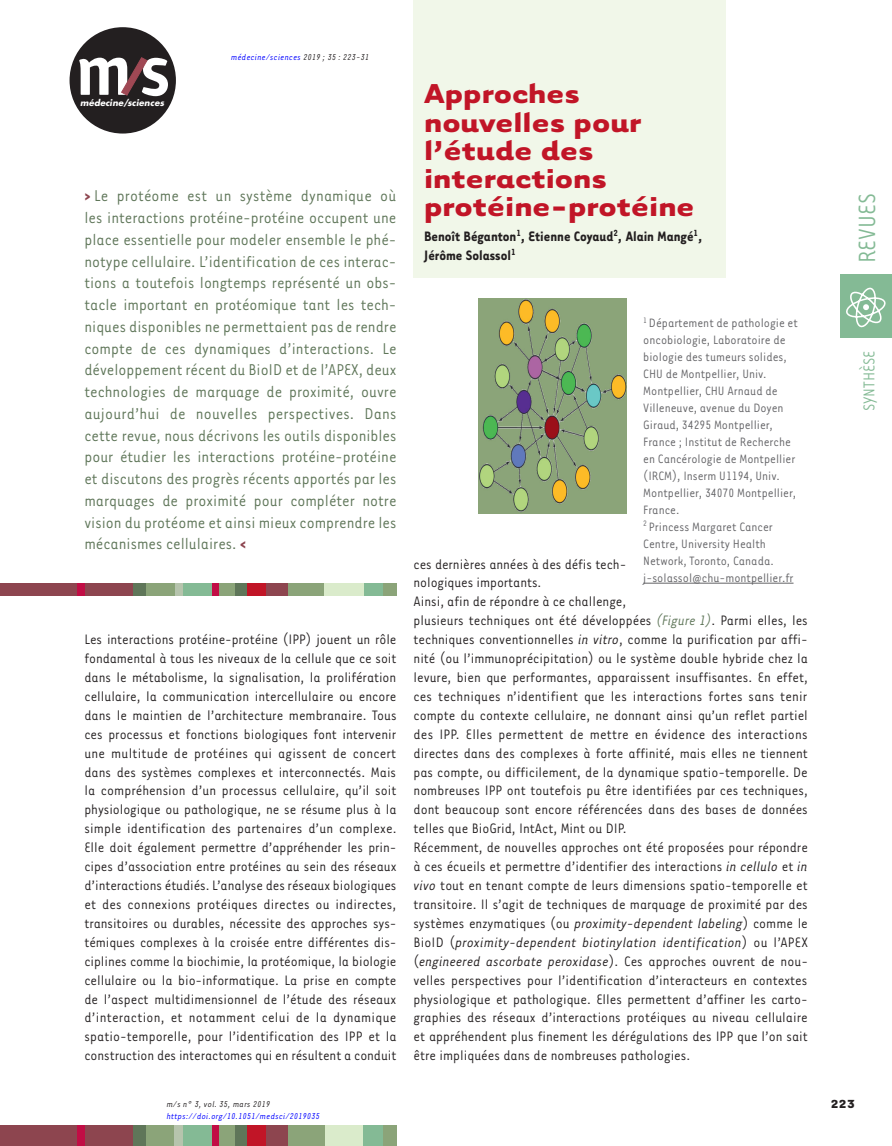
<style>
.page{position:relative;width:892px;height:1146px;background:#fff}
.page>*{position:absolute;margin:0;border:0;box-sizing:border-box;transform-origin:0 0}
.t1{font:700 31.5px/28.2px "Tarzana Wide";color:#c11527}
.t2{font:27px "Tarzana Narrow";color:#84ba95}
.t3{font:18px/21.8px "Tarzana Narrow";color:#5f7659;text-align:justify}
.t4{font:18px "Tarzana Narrow";color:#84ba95}
.t5{font:15.75px/18.9px "Tarzana Narrow";color:#231f20}
.t6{font:700 15.75px/18.9px "Tarzana Narrow";color:#231f20}
.t7{font:13.95px/17px "Tarzana Narrow";color:#636366}
.t8{font:700 13.5px "Tarzana Wide";color:#231f20}
.t9{font:italic 9.75px "Tarzana Narrow";letter-spacing:.025em;color:#00f}
.t10{font:italic 9.75px "Tarzana Narrow";letter-spacing:.025em;color:#231f20}
.t11{font:italic 700 8.55px "Futura";letter-spacing:.01em;color:#fff}
.s1{color:#231f20}
.s2{font-weight:700;color:#8d454f}
.s3{font-style:italic;color:#5f7659}
.s4{font-style:italic}
</style>
<div class="page">
<div style="left:0;top:1125px;width:133px;height:20px;background:#8d454f"></div>
<div style="left:234px;top:1125px;width:13px;height:20px;background:#5f7659"></div>
<div style="left:77px;top:1125px;width:8px;height:20px;background:#c10d45"></div>
<div style="left:133px;top:1125px;width:21px;height:20px;background:#5f7659"></div>
<div style="left:146px;top:1125px;width:30px;height:20px;background:#8ba479"></div>
<div style="left:174px;top:1125px;width:9px;height:20px;background:#b6c4ad"></div>
<div style="left:183px;top:1125px;width:29px;height:20px;background:#84ba95"></div>
<div style="left:216px;top:1125px;width:19px;height:20px;background:#8ba479"></div>
<div style="left:212px;top:1125px;width:6px;height:20px;background:#c10d45"></div>
<div style="left:247px;top:1125px;width:27px;height:20px;background:#c11527"></div>
<div style="left:286px;top:1125px;width:39px;height:20px;background:#8ba479"></div>
<div style="left:266px;top:1125px;width:21px;height:20px;background:#8d454f"></div>
<div style="left:325px;top:1125px;width:39px;height:20px;background:#daebcb"></div>
<div style="left:363px;top:1125px;width:21px;height:20px;background:#84ba95"></div>
<div style="left:383px;top:1125px;width:13px;height:20px;background:#8ba479"></div>
<div style="left:839px;top:274px;width:52px;height:64px;background:#84ba95"></div>
<svg style="left:846px;top:288px;width:39px;height:39px"></svg>
<div style="left:69px;top:27px;width:107px;height:106px;background:#231f20;border-radius:50%"></div>
<svg style="left:79px;top:58px;width:89px;height:38px"></svg>
<div style="left:413px;top:0;width:312px;height:278px;background:#f1f7e9"></div>
<div style="left:0;top:582px;width:133px;height:13px;background:#8d454f"></div>
<div style="left:133px;top:582px;width:16px;height:13px;background:#5f7659"></div>
<div style="left:234px;top:582px;width:13px;height:13px;background:#5f7659"></div>
<div style="left:146px;top:582px;width:30px;height:13px;background:#8ba479"></div>
<div style="left:180px;top:582px;width:32px;height:13px;background:#84ba95"></div>
<div style="left:363px;top:582px;width:20px;height:13px;background:#84ba95"></div>
<div style="left:216px;top:582px;width:19px;height:13px;background:#8ba479"></div>
<div style="left:382px;top:582px;width:14px;height:13px;background:#8ba479"></div>
<div style="left:286px;top:582px;width:38px;height:13px;background:#8ba479"></div>
<div style="left:324px;top:582px;width:39px;height:13px;background:#daebcb"></div>
<div style="left:175px;top:582px;width:7px;height:13px;background:#b6c4ad"></div>
<div style="left:77px;top:582px;width:7px;height:13px;background:#c10d45"></div>
<div style="left:212px;top:582px;width:6px;height:13px;background:#c10d45"></div>
<div style="left:247px;top:582px;width:27px;height:13px;background:#c11527"></div>
<div style="left:266px;top:582px;width:21px;height:13px;background:#8d454f"></div>
<hr style="left:643px;top:583px;width:150px;height:1px;background:#636366">
<img style="left:478px;top:298px;width:148px;height:215px">
<p class="t11" style="left:80px;top:97px;width:85px">médecine/sciences</p>
<p class="t9" style="left:231px;top:51px;width:139px">médecine/sciences <span class="s1">2019 ; 35 : 223-31</span></p>
<p class="t3" style="left:84px;top:184px;width:313px"><span class="s2">&gt;</span> Le protéome est un système dynamique où les interactions protéine-protéine occupent une place essentielle pour modeler ensemble le phé&shy;notype cellulaire. L’identification de ces interac&shy;tions a toutefois longtemps représenté un obs&shy;tacle important en protéomique tant les tech&shy;niques disponibles ne permettaient pas de rendre compte de ces dynamiques d’interactions. Le développement récent du BioID et de l’APEX, deux technologies de marquage de proximité, ouvre aujourd’hui de nouvelles perspectives. Dans cette revue, nous décrivons les outils disponibles pour étudier les interactions protéine-protéine et discutons des progrès récents apportés par les marquages de proximité pour compléter notre vision du protéome et ainsi mieux comprendre les mécanismes cellulaires. <span class="s2">&lt;</span></p>
<p class="t5" style="left:84px;top:629px;width:314px;text-align:justify">Les interactions protéine-protéine (IPP) jouent un rôle fondamental à tous les niveaux de la cellule que ce soit dans le métabolisme, la signalisation, la prolifération cellulaire, la communication intercellulaire ou encore dans le maintien de l’architecture membranaire. Tous ces processus et fonctions biologiques font intervenir une multitude de protéines qui agissent de concert dans des systèmes complexes et interconnectés. Mais la compréhension d’un processus cellulaire, qu’il soit physiologique ou pathologique, ne se résume plus à la simple identification des partenaires d’un complexe.<br>Elle doit également permettre d’appréhender les prin&shy;cipes d’association entre protéines au sein des réseaux d’interactions étudiés. L’analyse des réseaux biologiques et des connexions protéiques directes ou indirectes, transitoires ou durables, nécessite des approches sys&shy;témiques complexes à la croisée entre différentes dis&shy;ciplines comme la biochimie, la protéomique, la biologie cellulaire ou la bio-informatique. La prise en compte de l’aspect multidimensionnel de l’étude des réseaux d’interaction, et notamment celui de la dynamique spatio-temporelle, pour l’identification des IPP et la construction des interactomes qui en résultent a conduit</p>
<p class="t10" style="left:167px;top:1098px;width:105px">m/s n° 3, vol. 35, mars 2019</p>
<p class="t9" style="left:167px;top:1110px;width:155px">https://doi.org/10.1051/medsci/2019035</p>
<h1 class="t1" style="left:424px;top:78px;width:272px">Approches nouvelles pour l’étude des interactions protéine-protéine</h1>
<p class="t6" style="left:424px;top:226px;width:279px">Benoît Béganton<sup>1</sup>, Etienne Coyaud<sup>2</sup>, Alain Mangé<sup>1</sup>,<br>Jérôme Solassol<sup>1</sup></p>
<p class="t7" style="left:643px;top:314px;width:156px"><sup>1</sup> Département de pathologie et oncobiologie, Laboratoire de biologie des tumeurs solides,<br>CHU de Montpellier, Univ.<br>Montpellier, CHU Arnaud de<br>Villeneuve, avenue du Doyen<br>Giraud, 34295 Montpellier,<br>France ; Institut de Recherche en Cancérologie de Montpellier (IRCM), Inserm U1194, Univ.<br>Montpellier, 34070 Montpellier,<br>France.<br><sup>2</sup> Princess Margaret Cancer<br>Centre, University Health<br>Network, Toronto, Canada. j-solassol@chu-montpellier.fr</p>
<p class="t5" style="left:413px;top:553px;width:396px">ces dernières années à des défis tech-<br>nologiques importants.<br>Ainsi, afin de répondre à ce challenge,<br>plusieurs techniques ont été développées <span class="s3">(Figure 1)</span>. Parmi elles, les techniques conventionnelles <span class="s4">in vitro</span>, comme la purification par affi&shy;nité (ou l’immunoprécipitation) ou le système double hybride chez la levure, bien que performantes, apparaissent insuffisantes. En effet, ces techniques n’identifient que les interactions fortes sans tenir compte du contexte cellulaire, ne donnant ainsi qu’un reflet partiel des IPP. Elles permettent de mettre en évidence des interactions directes dans des complexes à forte affinité, mais elles ne tiennent pas compte, ou difficilement, de la dynamique spatio-temporelle. De nombreuses IPP ont toutefois pu être identifiées par ces techniques, dont beaucoup sont encore référencées dans des bases de données telles que BioGrid, IntAct, Mint ou DIP.<br>Récemment, de nouvelles approches ont été proposées pour répondre à ces écueils et permettre d’identifier des interactions <span class="s4">in cellulo</span> et <span class="s4">in vivo</span> tout en tenant compte de leurs dimensions spatio-temporelle et transitoire. Il s’agit de techniques de marquage de proximité par des systèmes enzymatiques (ou <span class="s4">proximity-dependent labeling</span>) comme le BioID (<span class="s4">proximity-dependent biotinylation identification</span>) ou l’APEX (<span class="s4">engineered ascorbate peroxidase</span>). Ces approches ouvrent de nou&shy;velles perspectives pour l’identification d’interacteurs en contextes physiologique et pathologique. Elles permettent d’affiner les carto&shy;graphies des réseaux d’interactions protéiques au niveau cellulaire et appréhendent plus finement les dérégulations des IPP que l’on sait être impliquées dans de nombreuses pathologies.</p>
<h2 class="t2" style="left:850px;top:263px;width:71px;rotate:-90deg">REVUES</h2>
<p class="t4" style="left:858px;top:411px;width:62px;rotate:-90deg">SYNTHÈSE</p>
<p class="t8" style="left:830px;top:1094px;width:26px">223</p>
</div>
